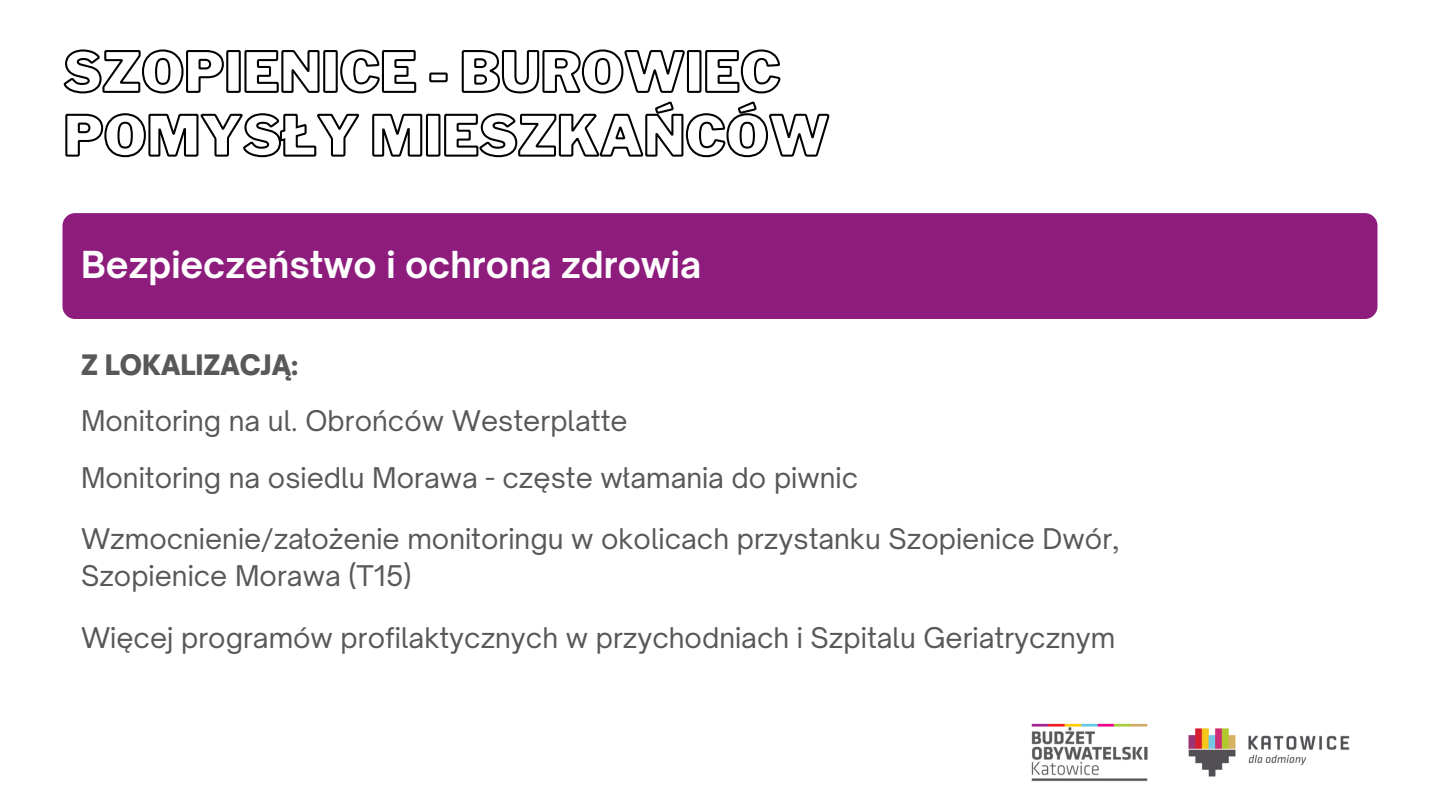
<style>
.page{position:relative;width:1440px;height:810px;background:#fff}
.page>*{position:absolute;margin:0;border:0;box-sizing:border-box;transform-origin:0 0}
.t1{font:700 35.6px "Open Sauce One";color:#fdfdfd}
.t2{font:27.3px "Open Sauce One";color:#585857}
.t3{font:900 27px "Open Sauce One";color:#585857}
</style>
<div class="page">
<svg style="left:63px;top:49px;width:718px;height:45px"></svg>
<svg style="left:65px;top:101px;width:765px;height:57px"></svg>
<div style="left:63px;top:213px;width:1314px;height:106px;background:#8e1c7d;border-radius:13px"></div>
<img style="left:1031px;top:723px;width:319px;height:59px">
<h2 class="t1" style="left:81px;top:242px;width:622px">Bezpieczeństwo i ochrona zdrowia</h2>
<p class="t3" style="left:81px;top:348px;width:219px">Z LOKALIZACJĄ:</p>
<h3 class="t2" style="left:81px;top:403px;width:548px">Monitoring na ul. Obrońców Westerplatte</h3>
<p class="t2" style="left:81px;top:460px;width:779px">Monitoring na osiedlu Morawa - częste włamania do piwnic</p>
<p class="t2" style="left:81px;top:522px;width:1040px">Wzmocnienie/założenie monitoringu w okolicach przystanku Szopienice Dwór,</p>
<p class="t2" style="left:81px;top:559px;width:332px">Szopienice Morawa (T15)</p>
<p class="t2" style="left:81px;top:620px;width:1036px">Więcej programów profilaktycznych w przychodniach i Szpitalu Geriatrycznym</p>
</div>
